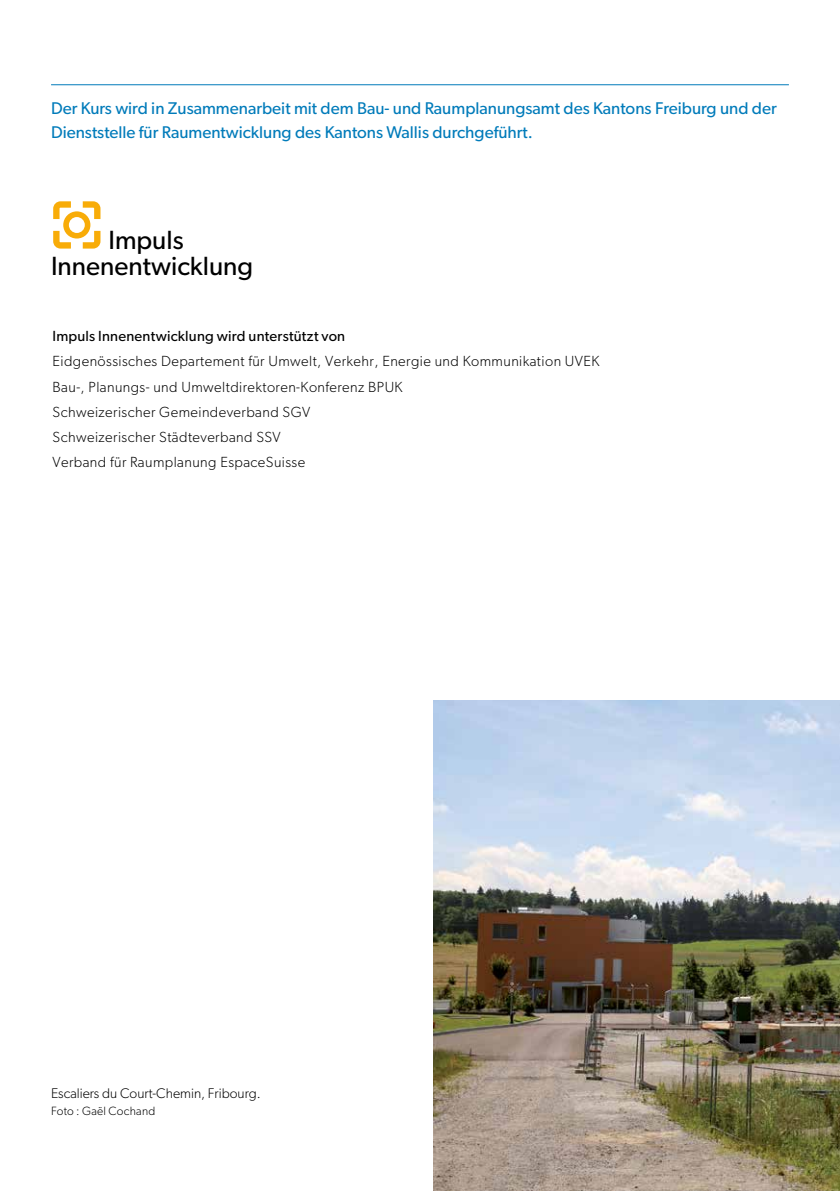
<style>
.page{position:relative;width:840px;height:1191px;background:#fff}
.page>*{position:absolute;margin:0;border:0;box-sizing:border-box;transform-origin:0 0}
.t1{font:26.4px/26.4px "Gibson";color:#000;text-align:center}
.Untertitel_Absatzlin{font:17px/24px "Gibson";color:#007bba}
.t2{font:300 14.6px/25.2px "Gibson";letter-spacing:.03em;color:#000}
.Legende{font:300 14px "Gibson";color:#000}
.Legende-2{font:300 12px "Gibson";letter-spacing:.02em;color:#000}
.s1{font-weight:400}
</style>
<div class="page">
<img style="left:433px;top:700px;width:406px;height:491px">
<svg style="left:53px;top:201px;width:47px;height:47px"></svg>
<hr style="left:51px;top:84px;width:737px;height:1px;background:#007bba">
<p class="Untertitel_Absatzlin" style="left:51px;top:95px;width:726px">Der Kurs wird in Zusammenarbeit mit dem Bau- und Raumplanungsamt des Kantons Freiburg und der<br>Dienststelle für Raumentwicklung des Kantons Wallis durchgeführt.</p>
<p class="t1" style="left:51px;top:226px;width:203px">Impuls<br>Innenentwicklung</p>
<p class="t2" style="left:53px;top:323px;width:548px"><span class="s1">Impuls Innenentwicklung wird unterstützt von<br></span>Eidgenössisches Departement für Umwelt, Verkehr, Energie und Kommunikation UVEK Bau-, Planungs- und Umweltdirektoren-Konferenz BPUK<br>Schweizerischer Gemeindeverband SGV<br>Schweizerischer Städteverband SSV<br>Verband für Raumplanung EspaceSuisse</p>
<p class="Legende" style="left:51px;top:1084px;width:211px">Escaliers du Court-Chemin, Fribourg.</p>
<p class="Legende-2" style="left:51px;top:1103px;width:106px">Foto : Gaël Cochand</p>
</div>
